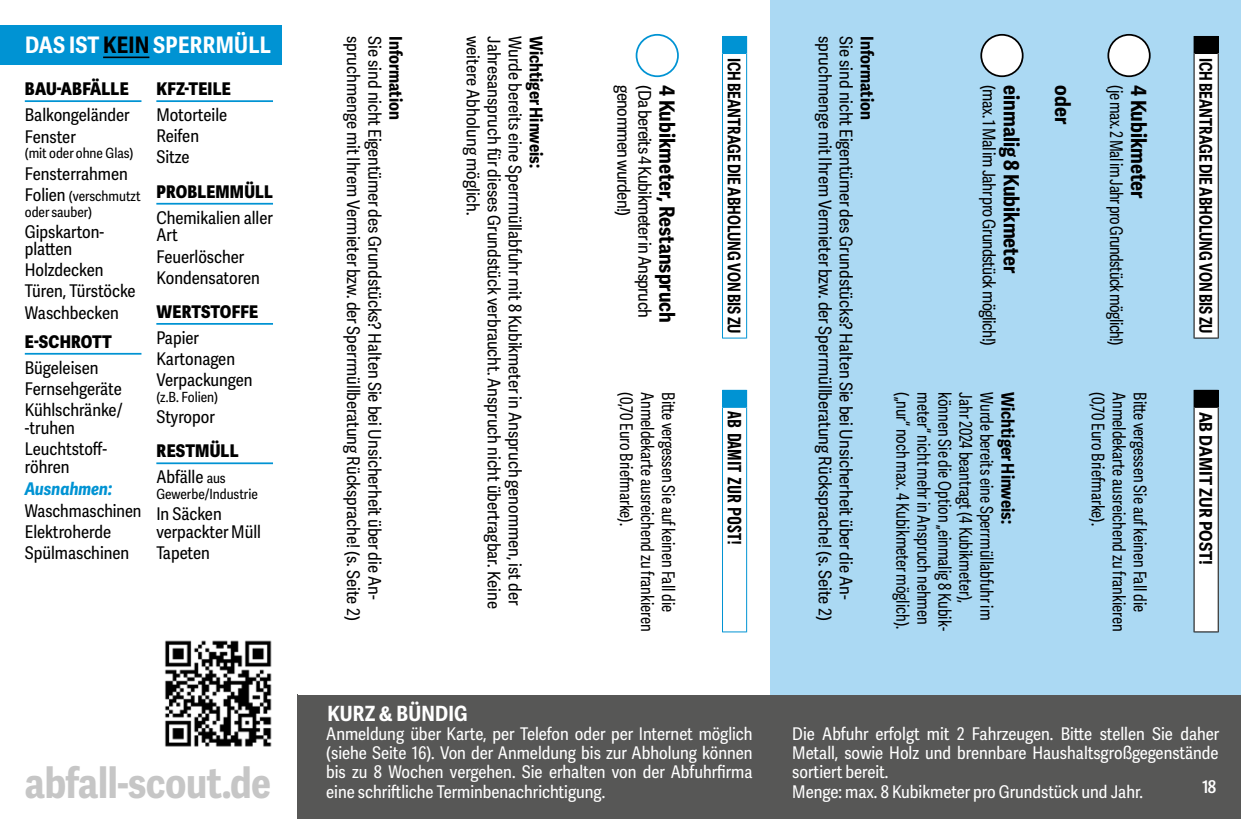
<style>
.page{position:relative;width:1241px;height:819px;background:#fff}
.page>*{position:absolute;margin:0;border:0;box-sizing:border-box;transform-origin:0 0}
.t1{font:700 42px "Adelle Sans Cnd";letter-spacing:-.01em;color:#c6c6c6}
.t2{font:700 22.75px "Adelle Sans Cnd";letter-spacing:.01em;color:#fff}
.t3{font:700 21px "Adelle Sans Cnd";color:#000}
.t4{font:700 21px "Adelle Sans Cnd";letter-spacing:.01em;color:#fff}
.t5{font:17.5px/21.2px "Adelle Sans Cnd";color:#000}
.t6{font:17.5px/19.2px "Adelle Sans Cnd";color:#fff;text-align:justify}
.t7{font:17.5px "Adelle Sans Cnd";color:#000;scale:.88 1}
.t8{font:700 17.5px "Adelle Sans Cnd";color:#000}
.t9{font:800 17.5px/26.1px "Adelle Sans Cnd";letter-spacing:.01em;color:#000}
.t10{font:700 17.5px "Adelle Sans Cnd";color:#000;scale:.87 1}
.t11{font:17.5px "Adelle Sans Cnd";letter-spacing:-.03em;color:#000}
.t12{font:17.5px "Adelle Sans Cnd";letter-spacing:-.03em;color:#000;scale:.88 1}
.t13{font:17.5px "Adelle Sans Cnd";letter-spacing:-.03em;color:#000;scale:.93 1}
.t14{font:17.5px "News Gothic SB Bol Con";color:#000}
.t15{font:italic 700 17.5px "Adelle Sans Cnd";color:#0093d3}
.t16{font:600 17.5px "Adelle Sans Cnd";color:#fff}
.t17{font:14px/15.9px "Adelle Sans Cnd";color:#000}
.s1{color:#000}
.s2{font-size:17.5px}
.s3{font-weight:400}
.s4{font-weight:400;font-size:14px}
</style>
<div class="page">
<div style="left:298px;top:694px;width:942px;height:125px;background:#575756"></div>
<hr style="left:25px;top:100px;width:116px;height:2px;background:#0093d3">
<hr style="left:25px;top:353px;width:116px;height:1px;background:#0093d3">
<hr style="left:156px;top:100px;width:117px;height:2px;background:#0093d3">
<hr style="left:156px;top:203px;width:117px;height:1px;background:#0093d3">
<hr style="left:156px;top:323px;width:117px;height:2px;background:#0093d3">
<hr style="left:156px;top:462px;width:117px;height:2px;background:#0093d3">
<div style="left:769px;top:0;width:471px;height:694px;background:#abd9f3"></div>
<div style="left:1108px;top:35px;width:41px;height:41px;background:#fff;border-radius:50%"></div>
<div style="left:1107px;top:34px;width:43px;height:43px;border:2px solid #000;border-radius:50%"></div>
<div style="left:981px;top:35px;width:41px;height:41px;background:#fff;border-radius:50%"></div>
<div style="left:980px;top:34px;width:43px;height:43px;border:2px solid #000;border-radius:50%"></div>
<div style="left:1193px;top:53px;width:24px;height:285px;background:#fff"></div>
<hr style="left:1217px;top:53px;width:1px;height:285px;background:#000">
<svg style="left:1193px;top:36px;width:25px;height:18px"></svg>
<svg style="left:1194px;top:337px;width:23px;height:1px"></svg>
<hr style="left:1193px;top:53px;width:1px;height:285px;background:#000">
<div style="left:1193px;top:407px;width:24px;height:225px;background:#fff"></div>
<hr style="left:1217px;top:407px;width:1px;height:225px;background:#000">
<svg style="left:1193px;top:390px;width:25px;height:18px"></svg>
<svg style="left:1194px;top:631px;width:23px;height:1px"></svg>
<hr style="left:1193px;top:407px;width:1px;height:225px;background:#000">
<div style="left:635px;top:34px;width:43px;height:43px;border:2px solid #0093d3;border-radius:50%"></div>
<svg style="left:722px;top:36px;width:25px;height:18px"></svg>
<hr style="left:746px;top:53px;width:1px;height:285px;background:#0093d3">
<hr style="left:722px;top:53px;width:1px;height:285px;background:#0093d3">
<svg style="left:723px;top:337px;width:23px;height:1px"></svg>
<svg style="left:722px;top:390px;width:25px;height:18px"></svg>
<hr style="left:746px;top:407px;width:1px;height:225px;background:#0093d3">
<svg style="left:723px;top:631px;width:23px;height:1px"></svg>
<hr style="left:722px;top:407px;width:1px;height:225px;background:#0093d3">
<div style="left:0;top:25px;width:281px;height:39px;background:#0093d3"></div>
<hr style="left:103px;top:57px;width:46px;height:1px;background:#000">
<img style="left:165px;top:640px;width:107px;height:107px">
<h2 class="t2" style="left:25px;top:31px;width:248px">DAS IST <span class="s1">KEIN</span> SPERRMÜLL</h2>
<p class="t9" style="left:25px;top:76px;width:105px">BAU-ABFÄLLE</p>
<p class="t5" style="left:25px;top:105px;width:106px">Balkongeländer<br>Fenster</p>
<p class="t17" style="left:25px;top:146px;width:110px">(mit oder ohne Glas)</p>
<p class="t5" style="left:25px;top:163px;width:104px">Fensterrahmen</p>
<p class="t17" style="left:25px;top:188px;width:117px"><span class="s2">Folien</span> (verschmutzt oder sauber)</p>
<p class="t5" style="left:25px;top:223px;width:80px;line-height:17.7px">Gipskarton&shy;platten</p>
<p class="t5" style="left:25px;top:260px;width:112px">Holzdecken<br>Türen, Türstöcke<br>Waschbecken</p>
<p class="t9" style="left:25px;top:329px;width:88px">E-SCHROTT</p>
<p class="t5" style="left:25px;top:358px;width:99px">Bügeleisen<br>Fernsehgeräte<br>Kühlschränke/</p>
<p class="t5" style="left:25px;top:417px;width:84px">-truhen<br>Leuchtstoff-</p>
<p class="t5" style="left:25px;top:456px;width:46px">röhren</p>
<p class="t15" style="left:25px;top:478px;width:89px">Ausnahmen:</p>
<p class="t5" style="left:25px;top:500px;width:118px">Waschmaschinen<br>Elektroherde<br>Spülmaschinen</p>
<p class="t9" style="left:156px;top:76px;width:76px">KFZ-TEILE</p>
<p class="t5" style="left:156px;top:105px;width:72px">Motorteile<br>Reifen<br>Sitze</p>
<p class="t9" style="left:156px;top:179px;width:118px">PROBLEMMÜLL</p>
<p class="t5" style="left:156px;top:209px;width:118px;line-height:17.5px">Chemikalien aller<br>Art</p>
<p class="t5" style="left:156px;top:246px;width:105px">Feuerlöscher<br>Kondensatoren</p>
<p class="t9" style="left:156px;top:299px;width:103px">WERTSTOFFE</p>
<p class="t5" style="left:156px;top:328px;width:98px">Papier<br>Kartonagen<br>Verpackungen</p>
<p class="t17" style="left:156px;top:389px;width:63px">(z.B. Folien)</p>
<p class="t5" style="left:156px;top:407px;width:60px">Styropor</p>
<p class="t9" style="left:156px;top:438px;width:84px">RESTMÜLL<br><span class="s3">Abfälle</span> <span class="s4">aus</span></p>
<p class="t17" style="left:156px;top:487px;width:103px">Gewerbe/Industrie</p>
<p class="t5" style="left:156px;top:506px;width:106px;line-height:17.5px">In Säcken verpackter Müll</p>
<p class="t5" style="left:156px;top:542px;width:55px">Tapeten</p>
<h1 class="t1" style="left:25px;top:757px;width:248px">abfall-scout.de</h1>
<p class="t5" style="left:384px;top:36px;width:565px;rotate:90deg">Sie sind nicht Eigentümer des Grundstücks? Halten Sie bei Unsicherheit über die An-</p>
<p class="t8" style="left:406px;top:36px;width:85px;rotate:90deg">Information</p>
<p class="t5" style="left:483px;top:36px;width:181px;rotate:90deg">weitere Abholung möglich.</p>
<p class="t5" style="left:504px;top:36px;width:574px;rotate:90deg">Jahresanspruch für dieses Grundstück verbraucht. Anspruch nicht übertragbar. Keine</p>
<p class="t5" style="left:525px;top:36px;width:570px;rotate:90deg">Wurde bereits eine Sperrmüllabfuhr mit 8 Kubikmeter in Anspruch genommen, ist der</p>
<p class="t8" style="left:546px;top:36px;width:134px;rotate:90deg">Wichtiger Hinweis:</p>
<p class="t5" style="left:363px;top:36px;width:586px;rotate:90deg">spruchmenge mit Ihrem Vermieter bzw. der Sperrmüllberatung Rücksprache! (s. Seite 2)</p>
<p class="t4" style="left:327px;top:700px;width:142px">KURZ &amp; BÜNDIG</p>
<p class="t11" style="left:633px;top:85px;width:132px;rotate:90deg">genommen wurden!)</p>
<p class="t11" style="left:654px;top:85px;width:234px;rotate:90deg">(Da bereits 4 Kubikmeter in Anspruch</p>
<p class="t3" style="left:679px;top:85px;width:239px;rotate:90deg">4 Kubikmeter, Restanspruch</p>
<p class="t7" style="left:636px;top:392px;width:153px;rotate:90deg">(0,70 Euro Briefmarke).</p>
<p class="t7" style="left:657px;top:392px;width:273px;rotate:90deg">Anmeldekarte ausreichend zu frankieren</p>
<p class="t7" style="left:678px;top:392px;width:251px;rotate:90deg">Bitte vergessen Sie auf keinen Fall die</p>
<p class="t10" style="left:744px;top:58px;width:319px;rotate:90deg">ICH BEANTRAGE DIE ABHOLUNG VON BIS ZU</p>
<p class="t14" style="left:744px;top:411px;width:135px;rotate:90deg">AB DAMIT ZUR POST!</p>
<p class="t5" style="left:856px;top:36px;width:565px;rotate:90deg">Sie sind nicht Eigentümer des Grundstücks? Halten Sie bei Unsicherheit über die An-</p>
<p class="t8" style="left:877px;top:36px;width:85px;rotate:90deg">Information</p>
<p class="t5" style="left:835px;top:36px;width:586px;rotate:90deg">spruchmenge mit Ihrem Vermieter bzw. der Sperrmüllberatung Rücksprache! (s. Seite 2)</p>
<p class="t13" style="left:999px;top:85px;width:281px;rotate:90deg">(max. 1 Mal im Jahr pro Grundstück möglich!)</p>
<p class="t3" style="left:1023px;top:85px;width:189px;rotate:90deg">einmalig 8 Kubikmeter</p>
<p class="t3" style="left:1075px;top:85px;width:40px;rotate:90deg">oder</p>
<p class="t12" style="left:1126px;top:85px;width:297px;rotate:90deg">(je max. 2 Mal im Jahr pro Grundstück möglich!)</p>
<p class="t3" style="left:1151px;top:85px;width:115px;rotate:90deg">4 Kubikmeter</p>
<p class="t7" style="left:954px;top:392px;width:272px;rotate:90deg">können Sie die Option „einmalig 8 Kubik-</p>
<p class="t7" style="left:975px;top:392px;width:241px;rotate:90deg">Jahr 2024 beantragt (4 Kubikmeter),</p>
<p class="t7" style="left:996px;top:392px;width:260px;rotate:90deg">Wurde bereits eine Sperrmüllabfuhr im</p>
<p class="t8" style="left:1017px;top:392px;width:134px;rotate:90deg">Wichtiger Hinweis:</p>
<p class="t7" style="left:912px;top:392px;width:270px;rotate:90deg">(„nur“ noch max. 4 Kubikmeter möglich).</p>
<p class="t7" style="left:933px;top:392px;width:265px;rotate:90deg">meter“ nicht mehr in Anspruch nehmen</p>
<p class="t7" style="left:1108px;top:392px;width:153px;rotate:90deg">(0,70 Euro Briefmarke).</p>
<p class="t7" style="left:1129px;top:392px;width:273px;rotate:90deg">Anmeldekarte ausreichend zu frankieren</p>
<p class="t7" style="left:1150px;top:392px;width:251px;rotate:90deg">Bitte vergessen Sie auf keinen Fall die</p>
<p class="t10" style="left:1215px;top:58px;width:319px;rotate:90deg">ICH BEANTRAGE DIE ABHOLUNG VON BIS ZU</p>
<p class="t8" style="left:1215px;top:411px;width:155px;rotate:90deg">AB DAMIT ZUR POST!</p>
<p class="t6" style="left:326px;top:724px;width:428px">Anmeldung über Karte, per Telefon oder per Internet möglich (siehe Seite 16). Von der Anmeldung bis zur Abholung können bis zu 8 Wochen vergehen. Sie erhalten von der Abfuhrfirma eine schriftliche Terminbenachrichtigung.</p>
<p class="t6" style="left:792px;top:724px;width:428px;text-align:left">Die Abfuhr erfolgt mit 2 Fahrzeugen. Bitte stellen Sie daher Metall, sowie Holz und brennbare Haushaltsgroßgegenstände sortiert bereit.<br>Menge: max. 8 Kubikmeter pro Grundstück und Jahr.</p>
<p class="t16" style="left:1201px;top:776px;width:15px">18</p>
</div>
